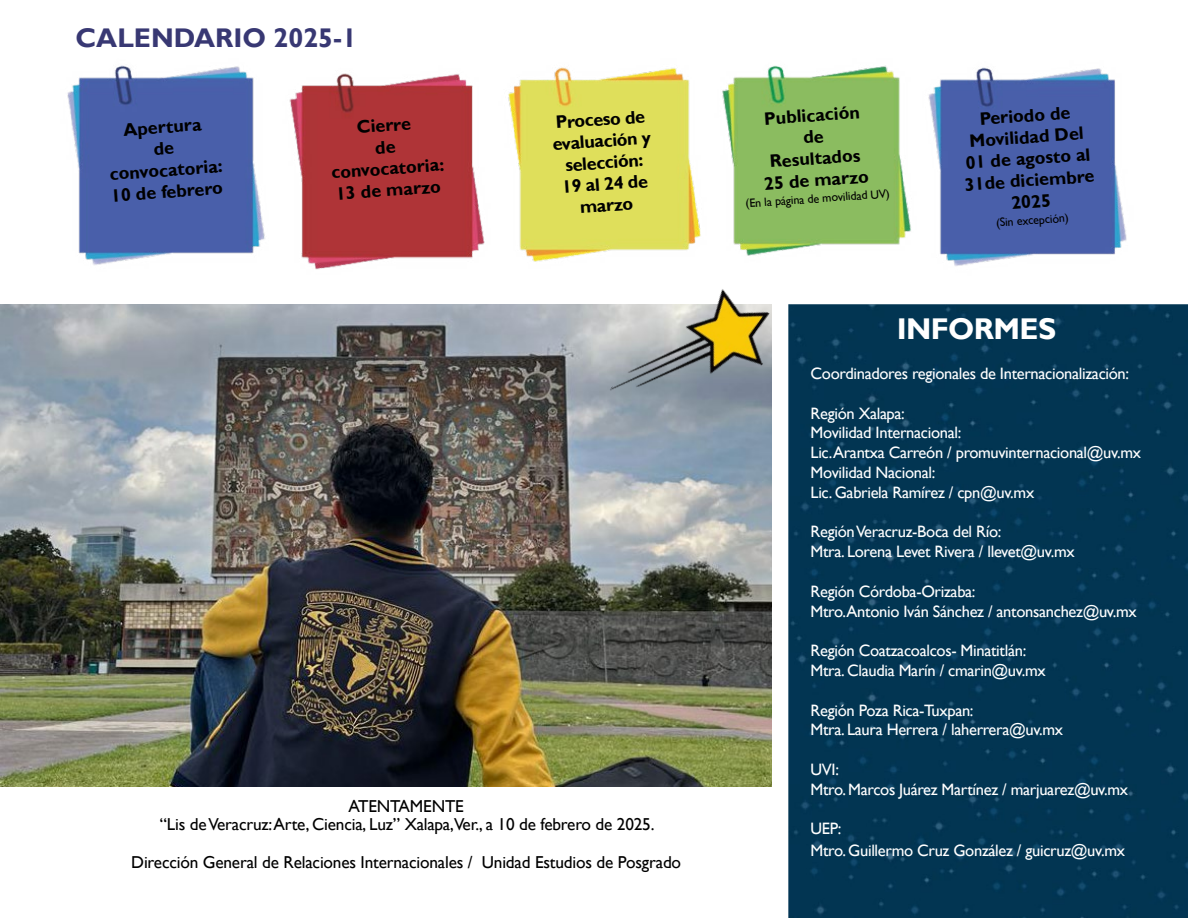
<style>
.page{position:relative;width:1188px;height:918px;background:#fff}
.page>*{position:absolute;margin:0;border:0;box-sizing:border-box;transform-origin:0 0}
.t1{font:700 30px "Gill Sans";letter-spacing:-.02em;color:#fff}
.t2{font:700 27px "Gill Sans";color:#383873}
.t3{font:700 18px/21.6px "Gill Sans";color:#000;text-align:center}
.t4{font:17.25px/18px "Gill Sans";letter-spacing:-.01em;color:#000;text-align:center}
.t5{font:16.5px/19.8px "Gill Sans";letter-spacing:-.02em;color:#fff}
.t6{font:12px "Gill Sans";color:#000}
</style>
<div class="page">
<div style="left:789px;top:305px;width:399px;height:613px;background:#023552"></div>
<img style="left:67px;top:65px;width:1060px;height:205px">
<img style="left:0;top:305px;width:771px;height:482px">
<img style="left:610px;top:263px;width:179px;height:190px">
<h2 class="t2" style="left:75px;top:22px;width:283px">CALENDARIO 2025-1</h2>
<p class="t3" style="left:106px;top:121px;width:115px;rotate:-4deg">Apertura<br>de convocatoria:<br>10 de febrero</p>
<p class="t3" style="left:328px;top:119px;width:115px;rotate:-4deg">Cierre<br>de convocatoria:<br>13 de marzo</p>
<p class="t3" style="left:551px;top:112px;width:100px;rotate:-4deg">Proceso de evaluación y selección:<br>19 al 24 de marzo</p>
<p class="t3" style="left:759px;top:109px;width:106px;rotate:-4deg">Publicación de<br>Resultados<br>25 de marzo</p>
<p class="t6" style="left:745px;top:196px;width:146px;rotate:-4deg">(En la página de movilidad UV)</p>
<p class="t3" style="left:960px;top:110px;width:131px;rotate:-4deg">Periodo de<br>Movilidad Del<br>01 de agosto al<br>31de diciembre<br>2025</p>
<p class="t6" style="left:996px;top:216px;width:74px;rotate:-4deg">(Sin excepción)</p>
<p class="t4" style="left:160px;top:798px;width:496px">ATENTAMENTE<br>“Lis de Veracruz:Arte, Ciencia, Luz” Xalapa,Ver., a 10 de febrero de 2025.</p>
<p class="t4" style="left:131px;top:853px;width:551px">Dirección General de Relaciones Internacionales / Unidad Estudios de Posgrado</p>
<h1 class="t1" style="left:897px;top:311px;width:161px">INFORMES</h1>
<p class="t5" style="left:811px;top:364px;width:320px">Coordinadores regionales de Internacionalización:</p>
<p class="t5" style="left:811px;top:403px;width:332px">Región Xalapa:<br>Movilidad Internacional:<br>Lic.Arantxa Carreón / promuvinternacional@uv.mx<br>Movilidad Nacional:<br>Lic. Gabriela Ramírez / cpn@uv.mx</p>
<p class="t5" style="left:811px;top:522px;width:266px">Región Veracruz-Boca del Río:<br>Mtra. Lorena Levet Rivera / llevet@uv.mx</p>
<p class="t5" style="left:811px;top:582px;width:328px">Región Córdoba-Orizaba:<br>Mtro.Antonio Iván Sánchez / antonsanchez@uv.mx</p>
<p class="t5" style="left:811px;top:641px;width:237px">Región Coatzacoalcos- Minatitlán:<br>Mtra. Claudia Marín / cmarin@uv.mx</p>
<p class="t5" style="left:811px;top:700px;width:254px">Región Poza Rica-Tuxpan:<br>Mtra. Laura Herrera / laherrera@uv.mx</p>
<p class="t5" style="left:811px;top:760px;width:319px">UVI:<br>Mtro. Marcos Juárez Martínez / marjuarez@uv.mx</p>
<p class="t5" style="left:811px;top:818px;width:316px;line-height:21.6px">UEP:<br>Mtro. Guillermo Cruz González / guicruz@uv.mx</p>
</div>
